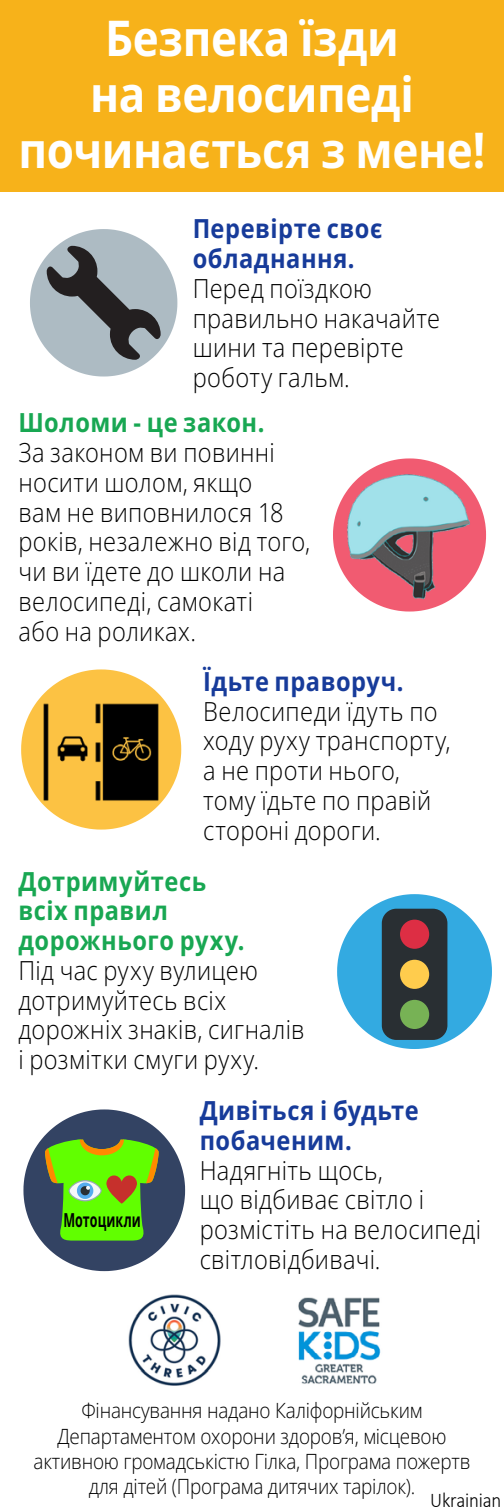
<style>
.page{position:relative;width:504px;height:1512px;background:#fff}
.page>*{position:absolute;margin:0;border:0;box-sizing:border-box;transform-origin:0 0}
.t1{font:700 49px/56px "Open Sans";letter-spacing:-.01em;color:#fff;text-align:center;scale:.9 1}
.t2{font:300 26.25px/29.8px "Open Sans";letter-spacing:.015em;color:#000;scale:.9 1}
.t3{font:700 26.25px/29.8px "Open Sans";letter-spacing:.02em;color:#173b9a;scale:.9 1}
.t4{font:700 26.25px/29.8px "Open Sans";letter-spacing:.02em;color:#18a752;scale:.9 1}
.t5{font:300 21px/25.2px "Open Sans";letter-spacing:-.01em;color:#000;text-align:center;scale:.9 1}
.t6{font:300 21px "Calibri";letter-spacing:-.01em;color:#000;scale:.9 1}
.t7{font:700 19.25px "Open Sans";letter-spacing:.005em;color:#000;scale:.65 1}
</style>
<div class="page">
<svg style="left:333px;top:458px;width:153px;height:154px"></svg>
<img style="left:345px;top:470px;width:129px;height:129px">
<svg style="left:337px;top:894px;width:155px;height:155px"></svg>
<div style="left:382px;top:909px;width:65px;height:131px;background:#292f33;border-radius:15px"></div>
<div style="left:400px;top:1000px;width:29px;height:29px;background:#77b255;border-radius:50%"></div>
<div style="left:400px;top:960px;width:29px;height:29px;background:#ffcc4d;border-radius:50%"></div>
<div style="left:400px;top:920px;width:29px;height:29px;background:#dd2e44;border-radius:50%"></div>
<svg style="left:30px;top:229px;width:147px;height:148px"></svg>
<svg style="left:23px;top:1109px;width:162px;height:162px"></svg>
<img style="left:21px;top:669px;width:161px;height:161px">
<img style="left:298px;top:1297px;width:83px;height:87px">
<img style="left:128px;top:1294px;width:93px;height:92px">
<div style="left:0;top:0;width:504px;height:192px;background:#f7b21a"></div>
<p class="t1" style="left:18px;top:9px;width:520px">Безпека їзди<br>на велосипеді починається з мене!</p>
<p class="t3" style="left:193px;top:213px;width:212px">Перевірте своє обладнання.</p>
<p class="t2" style="left:193px;top:273px;width:276px">Перед поїздкою правильно накачайте шини та перевірте роботу гальм.</p>
<p class="t4" style="left:18px;top:407px;width:275px">Шоломи - це закон.</p>
<p class="t2" style="left:18px;top:437px;width:326px">За законом ви повинні носити шолом, якщо<br>вам не виповнилося 18 років, незалежно від того, чи ви їдете до школи на велосипеді, самокаті<br>або на роликах.</p>
<p class="t3" style="left:203px;top:666px;width:224px">Їдьте праворуч.</p>
<p class="t2" style="left:203px;top:696px;width:276px">Велосипеди їдуть по ходу руху транспорту, а не проти нього, тому їдьте по правій стороні дороги.</p>
<p class="t4" style="left:18px;top:866px;width:253px">Дотримуйтесь всіх правил дорожнього руху.</p>
<p class="t2" style="left:18px;top:955px;width:320px">Під час руху вулицею дотримуйтесь всіх дорожніх знаків, сигналів і розмітки смуги руху.</p>
<p class="t7" style="left:63px;top:1207px;width:121px">Мотоцикли</p>
<p class="t3" style="left:200px;top:1095px;width:245px">Дивіться і будьте побаченим.</p>
<p class="t2" style="left:200px;top:1155px;width:314px">Надягніть щось,<br>що відбиває світло і розмістіть на велосипеді світловідбивачі.</p>
<p class="t5" style="left:34px;top:1398px;width:487px">Фінансування надано Каліфорнійським Департаментом охорони здоров’я, місцевою активною громадськістю Гілка, Програма пожертв для дітей (Програма дитячих тарілок).</p>
<p class="t6" style="left:430px;top:1487px;width:81px">Ukrainian</p>
</div>
